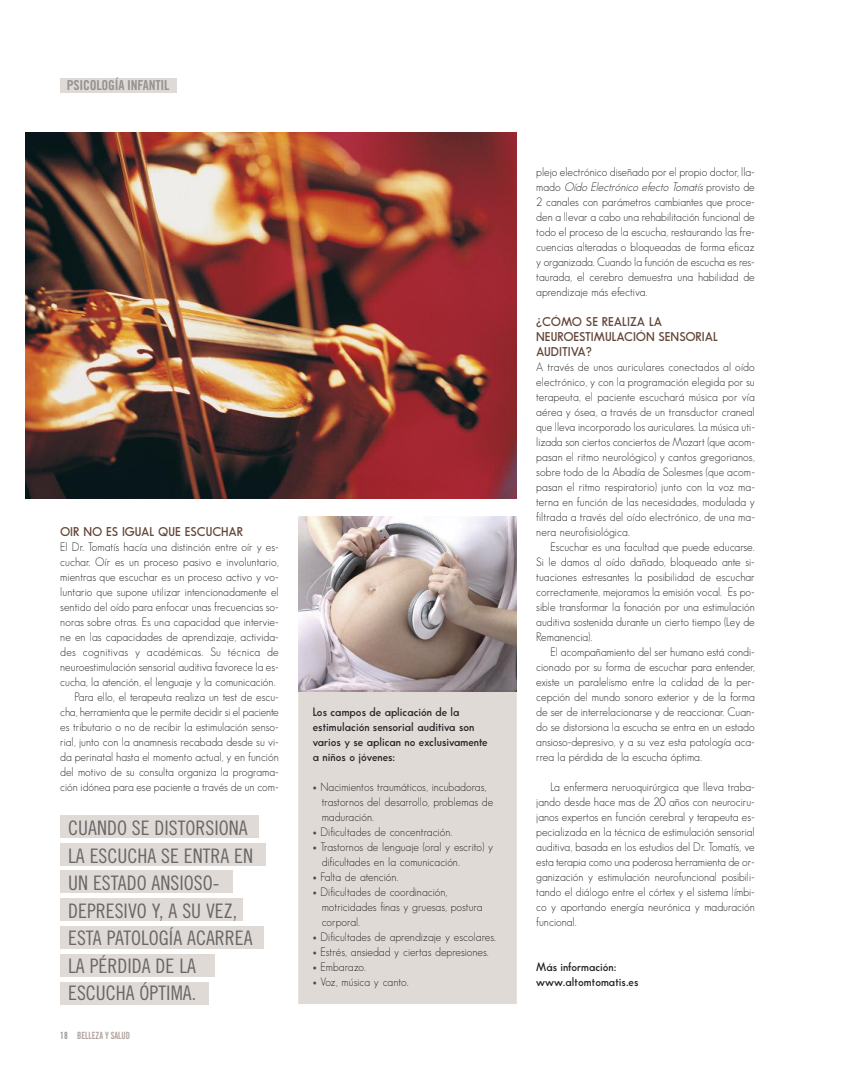
<style>
.page{position:relative;width:851px;height:1074px;background:#fff}
.page>*{position:absolute;margin:0;border:0;box-sizing:border-box;transform-origin:0 0}
.t1{font:20px/27.5px "Trade Gothic Cond Eighteen";color:#686768}
.t2{font:13.75px "Trade Gothic Bold Cond Twenty";letter-spacing:-.015em;color:#939393}
.t3{font:600 12.5px/15px "Sans Serif FLF";color:#624638}
.t4{font:11.88px/15px "Sans Serif FLF";color:#272627;text-align:justify;scale:.95 1}
.t5{font:600 11.88px/15px "Sans Serif FLF";color:#272627;scale:.95 1}
.t6{font:10px "Trade Gothic Bold Cond Twenty";color:#b0a39c;scale:.85 1}
.s1{color:#939393}
.s2{color:#624638}
.s3{font-style:italic}
</style>
<div class="page">
<div style="left:60px;top:78px;width:116px;height:15px;background:#e0dad7"></div>
<img style="left:298px;top:516px;width:219px;height:175px">
<div style="left:60px;top:926px;width:203px;height:23px;background:#e0dad7"></div>
<div style="left:60px;top:954px;width:155px;height:22px;background:#e0dad7"></div>
<div style="left:60px;top:982px;width:149px;height:22px;background:#e0dad7"></div>
<div style="left:60px;top:815px;width:199px;height:22px;background:#e0dad7"></div>
<div style="left:60px;top:843px;width:206px;height:22px;background:#e0dad7"></div>
<div style="left:60px;top:898px;width:183px;height:23px;background:#e0dad7"></div>
<div style="left:60px;top:870px;width:173px;height:22px;background:#e0dad7"></div>
<div style="left:298px;top:691px;width:219px;height:313px;background:#e0dad7"></div>
<img style="left:25px;top:133px;width:492px;height:366px">
<p class="t2" style="left:67px;top:80px;width:104px">PSICOLOGÍA INFANTIL</p>
<p class="t3" style="left:60px;top:524px;width:185px">OIR NO ES IGUAL QUE ESCUCHAR</p>
<p class="t4" style="left:60px;top:539px;width:232px;text-align:right">El Dr. Tomatís hacía una distinción entre oír y es&shy;cuchar. Oír es un proceso pasivo e involuntario, mientras que escuchar es un proceso activo y vo&shy;luntario que supone utilizar intencionadamente el sentido del oído para enfocar unas frecuencias so&shy;noras sobre otras. Es una capacidad que intervie&shy;ne en las capacidades de aprendizaje, activida&shy;des cognitivas y académicas. Su técnica de neuroestimulación sensorial auditiva favorece la es&shy;cucha, la atención, el lenguaje y la comunicación.<br>Para ello, el terapeuta realiza un test de escu&shy;cha, herramienta que le permite decidir si el paciente es tributario o no de recibir la estimulación senso&shy;rial, junto con la anamnesis recabada desde su vi&shy;da perinatal hasta el momento actual, y en función del motivo de su consulta organiza la programa&shy;ción idónea para ese paciente a través de un com-</p>
<h1 class="t1" style="left:68px;top:816px;width:187px">CUANDO SE DISTORSIONA<br>LA ESCUCHA SE ENTRA EN<br>UN ESTADO ANSIOSO-<br>DEPRESIVO Y, A SU VEZ,<br>ESTA PATOLOGÍA ACARREA<br>LA PÉRDIDA DE LA<br>ESCUCHA ÓPTIMA.</h1>
<p class="t6" style="left:60px;top:1031px;width:84px"><span class="s1">18</span> BELLEZA Y SALUD</p>
<p class="t5" style="left:313px;top:704px;width:186px">Los campos de aplicación de la estimulación sensorial auditiva son varios y se aplican no exclusivamente a niños o jóvenes:</p>
<p class="t4" style="left:322px;top:779px;width:182px;text-align:left;text-indent:-9px"><span class="s2">•</span> Nacimientos traumáticos, incubadoras, trastornos del desarrollo, problemas de maduración.</p>
<p class="t4" style="left:313px;top:824px;width:149px"><span class="s2">•</span> Dificultades de concentración.</p>
<p class="t4" style="left:322px;top:839px;width:182px;text-indent:-9px"><span class="s2">•</span> Trastornos de lenguaje (oral y escrito) y dificultades en la comunicación.</p>
<p class="t4" style="left:313px;top:869px;width:92px"><span class="s2">•</span> Falta de atención.</p>
<p class="t4" style="left:322px;top:884px;width:171px;text-align:left;text-indent:-9px"><span class="s2">•</span> Dificultades de coordinación, motricidades finas y gruesas, postura corporal.</p>
<p class="t4" style="left:313px;top:929px;width:194px"><span class="s2">•</span> Dificultades de aprendizaje y escolares.</p>
<p class="t4" style="left:313px;top:944px;width:187px"><span class="s2">•</span> Estrés, ansiedad y ciertas depresiones.</p>
<p class="t4" style="left:313px;top:959px;width:58px"><span class="s2">•</span> Embarazo.</p>
<p class="t4" style="left:313px;top:974px;width:103px"><span class="s2">•</span> Voz, música y canto.</p>
<p class="t4" style="left:536px;top:164px;width:232px">plejo electrónico diseñado por el propio doctor, lla&shy;m a d o <span class="s3">Oído Electrónico efecto Tomatís</span> p ro v i s t o d e 2 canales con parámetros cambiantes que proce&shy;den a llevar a cabo una rehabilitación funcional de todo el proceso de la escucha, restaurando las fre&shy;cuencias alteradas o bloqueadas de forma eficaz y organizada. Cuando la función de escucha es res&shy;taurada, el cerebro demuestra una habilidad de aprendizaje más efectiva.</p>
<p class="t3" style="left:536px;top:314px;width:183px">¿CÓMO SE REALIZA LA<br>NEUROESTIMULACIÓN SENSORIAL<br>AUDITIVA?</p>
<p class="t4" style="left:536px;top:359px;width:232px">A través de unos auriculares conectados al oído electrónico, y con la programación elegida por su terapeuta, el paciente escuchará música por vía aérea y ósea, a través de un transductor craneal que lleva incorporado los auriculares. La música uti&shy;lizada son ciertos conciertos de Mozart (que acom&shy;pasan el ritmo neurológico) y cantos gregorianos, sobre todo de la Abadía de Solesmes (que acom&shy;pasan el ritmo respiratorio) junto con la voz ma&shy;terna en función de las necesidades, modulada y filtrada a través del oído electrónico, de una ma&shy;nera neurofisiológica.</p>
<p class="t4" style="left:536px;top:539px;width:232px;text-indent:14px">Escuchar es una facultad que puede educarse.<br>Si le damos al oído dañado, bloqueado ante si&shy;tuaciones estresantes la posibilidad de escuchar correctamente, mejoramos la emisión vocal. Es po&shy;sible transformar la fonación por una estimulación auditiva sostenida durante un cierto tiempo (Ley de Remanencia).</p>
<p class="t4" style="left:536px;top:644px;width:232px;text-indent:14px">El acompañamiento del ser humano está condi&shy;cionado por su forma de escuchar para entender, existe un paralelismo entre la calidad de la per&shy;cepción del mundo sonoro exterior y de la forma de ser de interrelacionarse y de reaccionar. Cuan&shy;do se distorsiona la escucha se entra en un estado ansioso-depresivo, y a su vez esta patología aca&shy;rrea la pérdida de la escucha óptima.</p>
<p class="t4" style="left:536px;top:779px;width:232px;text-indent:14px">La enfermera neruoquirúrgica que lleva traba&shy;jando desde hace mas de 20 años con neurociru&shy;janos expertos en función cerebral y terapeuta es&shy;pecializada en la técnica de estimulación sensorial auditiva, basada en los estudios del Dr. Tomatís, ve esta terapia como una poderosa herramienta de or&shy;ganización y estimulación neurofuncional posibili&shy;tando el diálogo entre el córtex y el sistema límbi&shy;co y aportando energía neurónica y maduración funcional.</p>
<p class="t5" style="left:536px;top:959px;width:109px">Más información: www.altomtomatis.es</p>
</div>
